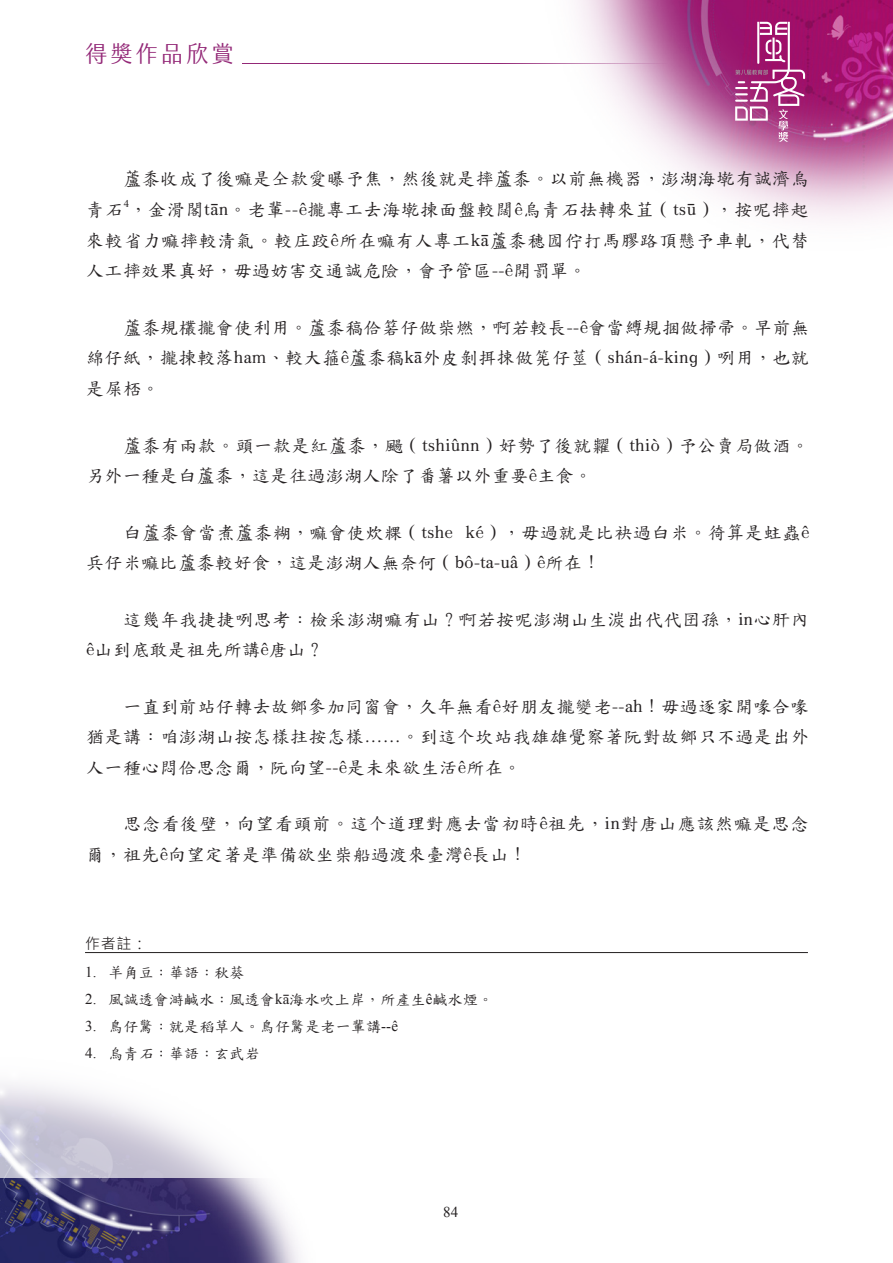
<style>
.page{position:relative;width:893px;height:1263px;background:#fff}
.page>*{position:absolute;margin:0;border:0;box-sizing:border-box;transform-origin:0 0}
.t1{font:22.5px "jf jinxuan fresh 2.2 Book";letter-spacing:.125em;color:#932877}
.C_內文{font:18px/30.8px "TWKAI";letter-spacing:.03em;color:#231f20}
.C_內文-2{font:18px/30.8px "TWKAI";letter-spacing:.05em;color:#231f20}
.C_內文-3{font:15px "TWKAI";letter-spacing:.01em;color:#231f20}
.C_內文-4{font:15px "Microsoft Jheng Hei UI Regular";color:#231f20}
.t2{font:15px "Times New Roman";color:#231f20}
.C_內文-5{font:10.5px "TWKAI";color:#231f20}
.s1{font-family:"Times New Roman"}
</style>
<div class="page">
<img style="left:0;top:1178px;width:300px;height:85px">
<img style="left:577px;top:0;width:316px;height:220px">
<svg style="left:735px;top:22px;width:70px;height:120px;background:#b44e8f"></svg>
<hr style="left:242px;top:63px;width:426px;height:1px;background:#932877">
<hr style="left:85px;top:952px;width:723px;height:1px;background:#231f20">
<p class="t1" style="left:85px;top:41px;width:150px">得獎作品欣賞</p>
<p class="C_內文" style="left:86px;top:163px;width:724px;text-align:right">蘆黍收成了後嘛是仝款愛曝予焦，然後就是摔蘆黍。以前無機器，澎湖海墘有誠濟烏<br>青石，金滑閣tān。老輩--ê攏專工去海墘揀面盤較闊ê烏青石抾轉來苴（tsū），按呢摔起</p>
<p class="C_內文-5" style="left:124px;top:195px;width:7px">4</p>
<p class="C_內文" style="left:86px;top:224px;width:724px">來較省力嘛摔較清氣。較庄跤ê所在嘛有人專工kā蘆黍穗囥佇打馬膠路頂懸予車軋，代替人工摔效果真好，毋過妨害交通誠危險，會予管區--ê開罰單。</p>
<p class="C_內文" style="left:86px;top:311px;width:725px;text-align:justify;text-indent:37px">蘆黍規欉攏會使利用。蘆黍稿佮箬仔做柴燃，啊若較長--ê會當縛規捆做掃帚。早前無綿仔紙，攏揀較落ham、較大箍ê蘆黍稿kā外皮剝挕捒做筅仔莖（shán-á-king）咧用，也就是屎桮。</p>
<p class="C_內文" style="left:86px;top:429px;width:725px;text-indent:37px">蘆黍有兩款。頭一款是紅蘆黍，颺（tshiûnn）好勢了後就糶（thiò）予公賣局做酒。另外一種是白蘆黍，這是往過澎湖人除了番薯以外重要ê主食。</p>
<p class="C_內文" style="left:86px;top:516px;width:724px;text-indent:37px">白蘆黍會當煮蘆黍糊，嘛會使炊粿（tshe ké），毋過就是比袂過白米。徛算是蛀蟲ê兵仔米嘛比蘆黍較好食，這是澎湖人無奈何（bô-ta-uâ）ê所在！</p>
<p class="C_內文" style="left:86px;top:603px;width:724px;text-indent:37px">這幾年我捷捷咧思考：檢采澎湖嘛有山？啊若按呢澎湖山生湠出代代囝孫，in心肝內ê山到底敢是祖先所講ê唐山？</p>
<p class="C_內文" style="left:86px;top:690px;width:724px;text-align:justify;text-indent:37px">一直到前站仔轉去故鄉參加同窗會，久年無看ê好朋友攏變老--ah！毋過逐家開喙合喙猶是講：咱澎湖山按怎樣拄按怎樣……。到這个坎站我雄雄覺察著阮對故鄉只不過是出外人一種心悶佮思念爾，阮向望--ê是未來欲生活ê所在。</p>
<p class="C_內文-2" style="left:86px;top:808px;width:724px;text-indent:37px">思念看後壁，向望看頭前。這个道理對應去當初時ê祖先，in對唐山應該然嘛是思念爾，祖先ê向望定著是準備欲坐柴船過渡來臺灣ê長山！</p>
<p class="C_內文-4" style="left:85px;top:934px;width:64px">作者註：</p>
<p class="C_內文-3" style="left:85px;top:961px;width:161px"><span class="s1">1.</span> 羊角豆：華語：秋葵</p>
<p class="C_內文-3" style="left:85px;top:988px;width:410px"><span class="s1">2.</span> 風誠透會溡鹹水：風透會<span class="s1">k</span>ā海水吹上岸，所產生<span class="s1">ê</span>鹹水煙。</p>
<p class="C_內文-3" style="left:85px;top:1015px;width:315px"><span class="s1">3.</span> 鳥仔驚：就是稻草人。鳥仔驚是老一輩講<span class="s1">--ê</span></p>
<p class="C_內文-3" style="left:85px;top:1042px;width:176px"><span class="s1">4.</span> 烏青石：華語：玄武岩</p>
<p class="t2" style="left:443px;top:1202px;width:16px">84</p>
</div>
